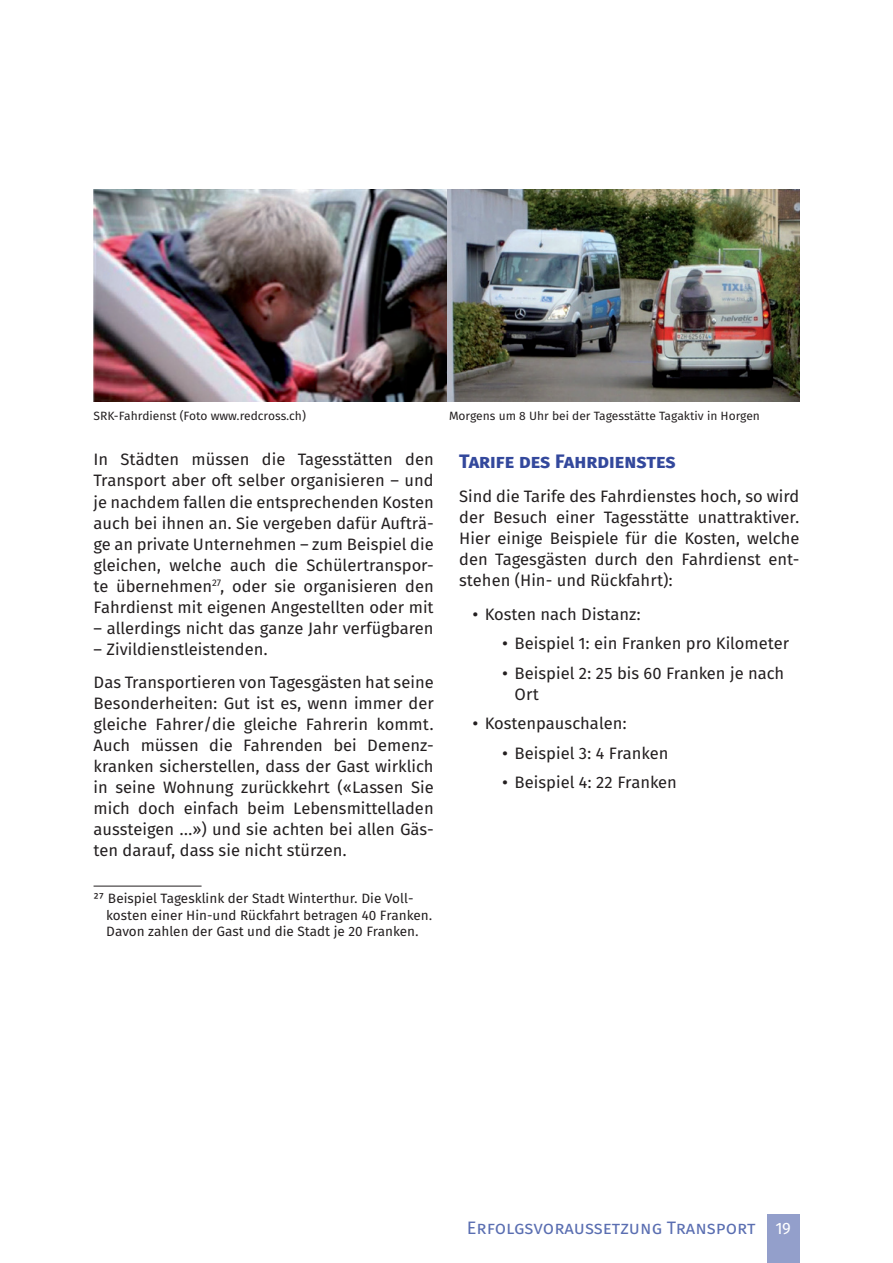
<style>
.page{position:relative;width:893px;height:1263px;background:#fff}
.page>*{position:absolute;margin:0;border:0;box-sizing:border-box;transform-origin:0 0}
.t1{font:700 19.5px "Fira Sans OT";color:#33489c}
.t2{font:18px "Fira Sans OT";color:#5a6eb1}
.t3{font:16.5px/21px "Fira Sans OT";color:#231f20;text-align:justify}
.t4{font:16.5px "Fira Sans OT";color:#fff}
.t5{font:13.5px/16.5px "Fira Sans OT";color:#231f20}
.t6{font:12px "Fira Sans OT";color:#231f20}
</style>
<div class="page">
<hr style="left:94px;top:886px;width:108px;height:1px;background:#231f20">
<img style="left:446px;top:189px;width:353px;height:213px">
<img style="left:94px;top:189px;width:352px;height:213px">
<div style="left:767px;top:1214px;width:32px;height:49px;background:#939fcb"></div>
<p class="t6" style="left:94px;top:407px;width:214px">SRK-Fahrdienst (Foto www.redcross.ch)</p>
<p class="t6" style="left:449px;top:407px;width:312px">Morgens um 8 Uhr bei der Tagesstätte Tagaktiv in Horgen</p>
<p class="t3" style="left:94px;top:450px;width:342px">In Städten müssen die Tagesstätten den Transport aber oft selber organisieren – und je nachdem fallen die entsprechenden Kosten auch bei ihnen an. Sie vergeben dafür Aufträ&shy;ge an private Unternehmen – zum Beispiel die gleichen, welche auch die Schülertranspor&shy;te übernehmen<sup>27</sup>, oder sie organisieren den Fahrdienst mit eigenen Angestellten oder mit</p>
<p class="t3" style="left:94px;top:618px;width:342px">– allerdings nicht das ganze Jahr verfügbaren</p>
<p class="t3" style="left:94px;top:633px;width:342px;line-height:33.8px">– Zivildienstleistenden.<br>Das Transportieren von Tagesgästen hat seine</p>
<p class="t3" style="left:94px;top:694px;width:342px">Besonderheiten: Gut ist es, wenn immer der gleiche Fahrer/die gleiche Fahrerin kommt.<br>Auch müssen die Fahrenden bei Demenz&shy;kranken sicherstellen, dass der Gast wirklich in seine Wohnung zurückkehrt («Lassen Sie mich doch einfach beim Lebensmittelladen aussteigen …») und sie achten bei allen Gäs&shy;ten darauf, dass sie nicht stürzen.</p>
<p class="t5" style="left:106px;top:891px;width:328px;text-indent:-13px">27 Beispiel Tagesklink der Stadt Winterthur. Die Voll&shy;kosten einer Hin-und Rückfahrt betragen 40 Franken.<br>Davon zahlen der Gast und die Stadt je 20 Franken.</p>
<p class="t1" style="left:459px;top:448px;width:218px">Tarife des Fahrdienstes</p>
<p class="t3" style="left:459px;top:487px;width:342px">Sind die Tarife des Fahrdienstes hoch, so wird der Besuch einer Tagesstätte unattraktiver.<br>Hier einige Beispiele für die Kosten, welche den Tagesgästen durch den Fahrdienst ent&shy;stehen (Hin- und Rückfahrt):</p>
<p class="t3" style="left:472px;top:605px;width:170px">• Kosten nach Distanz:</p>
<p class="t3" style="left:502px;top:634px;width:289px">• Beispiel 1: ein Franken pro Kilometer</p>
<p class="t3" style="left:514px;top:664px;width:271px;text-indent:-13px">• Beispiel 2: 25 bis 60 Franken je nach<br>Ort</p>
<p class="t3" style="left:472px;top:714px;width:156px">• Kostenpauschalen:</p>
<p class="t3" style="left:502px;top:744px;width:168px">• Beispiel 3: 4 Franken</p>
<p class="t3" style="left:502px;top:773px;width:177px">• Beispiel 4: 22 Franken</p>
<p class="t2" style="left:467px;top:1215px;width:290px">Erfolgsvoraussetzung Transport</p>
<p class="t4" style="left:776px;top:1216px;width:17px">19</p>
</div>
